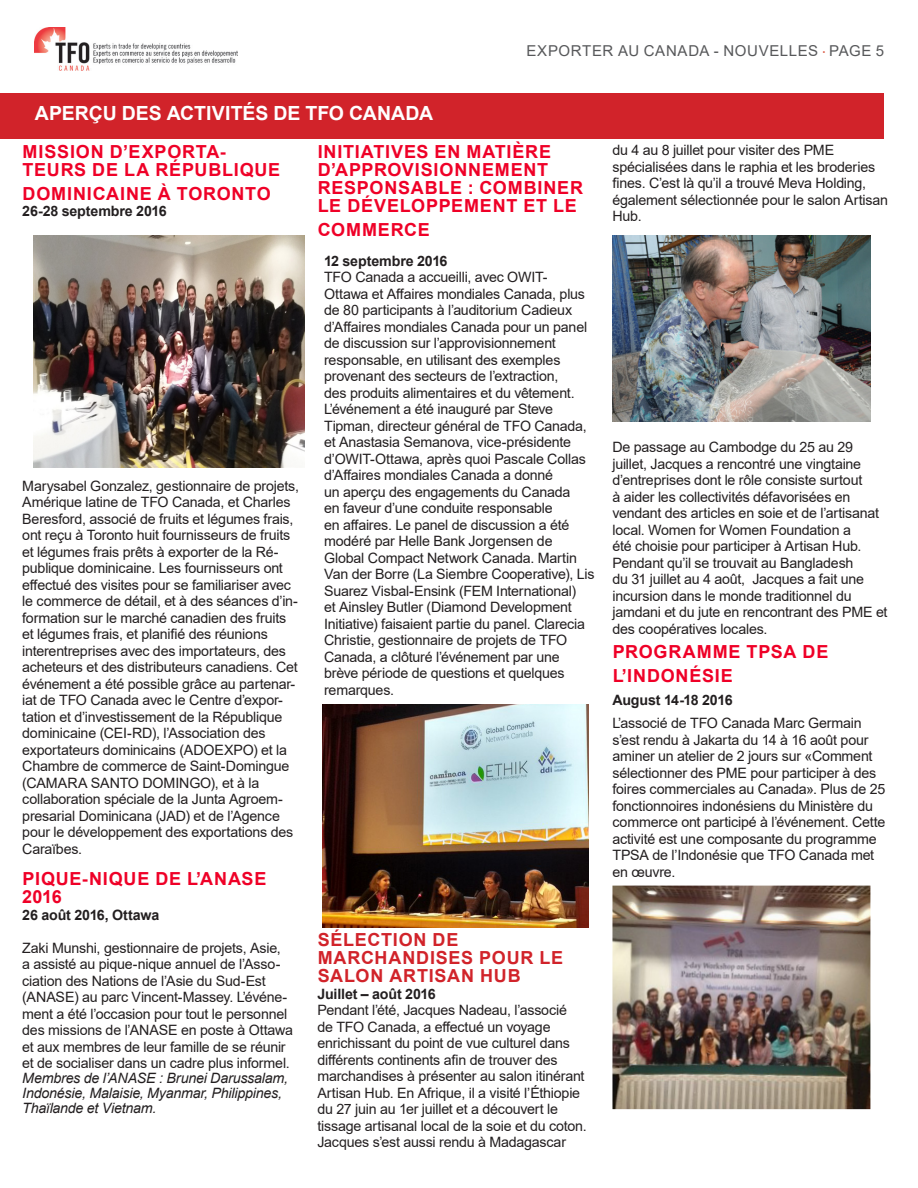
<style>
.page{position:relative;width:918px;height:1188px;background:#fff}
.page>*{position:absolute;margin:0;border:0;box-sizing:border-box;transform-origin:0 0}
.Tttle_White{font:700 19.5px "Arial";color:#fff}
.Subs-snapshot{font:700 18px/18px "Arial";letter-spacing:.045em;color:#ef0027}
.Subs-snapshot-2{font:700 18px/18px "Arial";letter-spacing:.045em;color:#d1232a}
.Top_page_number{font:15px "Arial";letter-spacing:.04em;color:#57585a}
.Subs-snapshot-3{font:14.25px/16.5px "Arial";letter-spacing:-.015em;color:#231f20}
.Cover_Bottom_text{font:14.25px/16.5px "Arial";letter-spacing:-.015em;color:#231f20}
.Subs-snapshot-4{font:italic 14.25px/15px "Arial";letter-spacing:-.015em;color:#231f20}
.Subs-snapshot-5{font:700 14.25px "Arial";letter-spacing:-.01em;color:#231f20}
.s1{font-family:"Myriad Pro";color:#d95842}
.s2{font-weight:700}
</style>
<div class="page">
<img style="left:34px;top:27px;width:204px;height:44px">
<div style="left:1px;top:93px;width:883px;height:46px;background:#d1232a"></div>
<img style="left:34px;top:235px;width:270px;height:232px">
<img style="left:323px;top:704px;width:266px;height:224px">
<img style="left:612px;top:235px;width:258px;height:186px">
<img style="left:612px;top:886px;width:258px;height:223px">
<p class="Tttle_White" style="left:35px;top:100px;width:400px">APERÇU DES ACTIVITÉS DE TFO CANADA</p>
<p class="Top_page_number" style="left:526px;top:41px;width:359px">EXPORTER AU CANADA - NOUVELLES <span class="s1">∙</span> PAGE 5</p>
<p class="Subs-snapshot" style="left:23px;top:143px;width:259px">MISSION D’EXPORTA-<br>TEURS DE LA RÉPUBLIQUE</p>
<p class="Subs-snapshot" style="left:23px;top:185px;width:250px">DOMINICAINE À TORONTO</p>
<p class="Subs-snapshot-5" style="left:22px;top:201px;width:146px">26-28 septembre 2016</p>
<p class="Subs-snapshot-3" style="left:22px;top:477px;width:278px">Marysabel Gonzalez, gestionnaire de projets, Amérique latine de TFO Canada, et Charles Beresford, associé de fruits et légumes frais, ont reçu à Toronto huit fournisseurs de fruits et légumes frais prêts à exporter de la Ré&shy;publique dominicaine. Les fournisseurs ont effectué des visites pour se familiariser avec le commerce de détail, et à des séances d’in&shy;formation sur le marché canadien des fruits et légumes frais, et planifié des réunions interentreprises avec des importateurs, des acheteurs et des distributeurs canadiens. Cet événement a été possible grâce au partenar&shy;iat de TFO Canada avec le Centre d’expor&shy;tation et d’investissement de la République dominicaine (CEI-RD), l’Association des exportateurs dominicains (ADOEXPO) et la Chambre de commerce de Saint-Domingue (CAMARA SANTO DOMINGO), et à la collaboration spéciale de la Junta Agroem&shy;presarial Dominicana (JAD) et de l’Agence pour le développement des exportations des Caraïbes.</p>
<p class="Subs-snapshot" style="left:22px;top:870px;width:246px">PIQUE-NIQUE DE L’ANASE<br>2016</p>
<p class="Subs-snapshot-5" style="left:22px;top:905px;width:139px">26 août 2016, Ottawa</p>
<p class="Subs-snapshot-3" style="left:22px;top:939px;width:272px">Zaki Munshi, gestionnaire de projets, Asie,<br>a assisté au pique-nique annuel de l’Asso&shy;ciation des Nations de l’Asie du Sud-Est (ANASE) au parc Vincent-Massey. L’événe&shy;ment a été l’occasion pour tout le personnel des missions de l’ANASE en poste à Ottawa et aux membres de leur famille de se réunir et de socialiser dans un cadre plus informel.</p>
<p class="Subs-snapshot-4" style="left:22px;top:1071px;width:267px">Membres de l’ANASE : Brunei Darussalam,<br>Indonésie, Malaisie, Myanmar, Philippines,<br>Thaïlande et Vietnam.</p>
<p class="Subs-snapshot" style="left:318px;top:143px;width:267px">INITIATIVES EN MATIÈRE<br>D’APPROVISIONNEMENT<br>RESPONSABLE : COMBINER<br>LE DÉVELOPPEMENT ET LE</p>
<p class="Subs-snapshot" style="left:318px;top:221px;width:114px">COMMERCE</p>
<p class="Cover_Bottom_text" style="left:324px;top:252px;width:272px"><span class="s2">12 septembre 2016<br></span>TFO Canada a accueilli, avec OWIT-Ottawa et Affaires mondiales Canada, plus de 80 participants à l’auditorium Cadieux d’Affaires mondiales Canada pour un panel de discussion sur l’approvisionnement responsable, en utilisant des exemples provenant des secteurs de l’extraction,<br>des produits alimentaires et du vêtement.<br>L’événement a été inauguré par Steve Tipman, directeur général de TFO Canada, et Anastasia Semanova, vice-présidente d’OWIT-Ottawa, après quoi Pascale Collas d’Affaires mondiales Canada a donné<br>un aperçu des engagements du Canada<br>en faveur d’une conduite responsable<br>en affaires. Le panel de discussion a été modéré par Helle Bank Jorgensen de Global Compact Network Canada. Martin Van der Borre (La Siembre Cooperative), Lis Suarez Visbal-Ensink (FEM International)<br>et Ainsley Butler (Diamond Development Initiative) faisaient partie du panel. Clarecia Christie, gestionnaire de projets de TFO Canada, a clôturé l’événement par une brève période de questions et quelques remarques.</p>
<p class="Subs-snapshot-3" style="left:612px;top:142px;width:277px">du 4 au 8 juillet pour visiter des PME spécialisées dans le raphia et les broderies fines. C’est là qu’il a trouvé Meva Holding, également sélectionnée pour le salon Artisan Hub.</p>
<p class="Subs-snapshot-3" style="left:612px;top:439px;width:277px">De passage au Cambodge du 25 au 29 juillet, Jacques a rencontré une vingtaine d’entreprises dont le rôle consiste surtout<br>à aider les collectivités défavorisées en vendant des articles en soie et de l’artisanat local. Women for Women Foundation a<br>été choisie pour participer à Artisan Hub.<br>Pendant qu’il se trouvait au Bangladesh<br>du 31 juillet au 4 août, Jacques a fait une incursion dans le monde traditionnel du jamdani et du jute en rencontrant des PME et des coopératives locales.</p>
<p class="Subs-snapshot" style="left:613px;top:642px;width:217px">PROGRAMME TPSA DE</p>
<p class="Subs-snapshot" style="left:613px;top:666px;width:122px">L’INDONÉSIE</p>
<p class="Subs-snapshot-5" style="left:612px;top:690px;width:122px">August 14-18 2016</p>
<p class="Subs-snapshot-3" style="left:612px;top:715px;width:274px">L’associé de TFO Canada Marc Germain s’est rendu à Jakarta du 14 à 16 août pour aminer un atelier de 2 jours sur «Comment sélectionner des PME pour participer à des foires commerciales au Canada». Plus de 25 fonctionnoires indonésiens du Ministère du commerce ont participé à l’événement. Cette activité est une composante du programme TPSA de l’Indonésie que TFO Canada met en œuvre.</p>
<p class="Subs-snapshot-2" style="left:318px;top:931px;width:247px">SÉLECTION DE<br>MARCHANDISES POUR LE<br>SALON ARTISAN HUB</p>
<p class="Subs-snapshot-3" style="left:317px;top:986px;width:271px"><span class="s2">Juillet – août 2016<br></span>Pendant l’été, Jacques Nadeau, l’associé<br>de TFO Canada, a effectué un voyage enrichissant du point de vue culturel dans différents continents afin de trouver des marchandises à présenter au salon itinérant Artisan Hub. En Afrique, il a visité l’Éthiopie du 27 juin au 1er juillet et a découvert le tissage artisanal local de la soie et du coton.<br>Jacques s’est aussi rendu à Madagascar</p>
</div>
